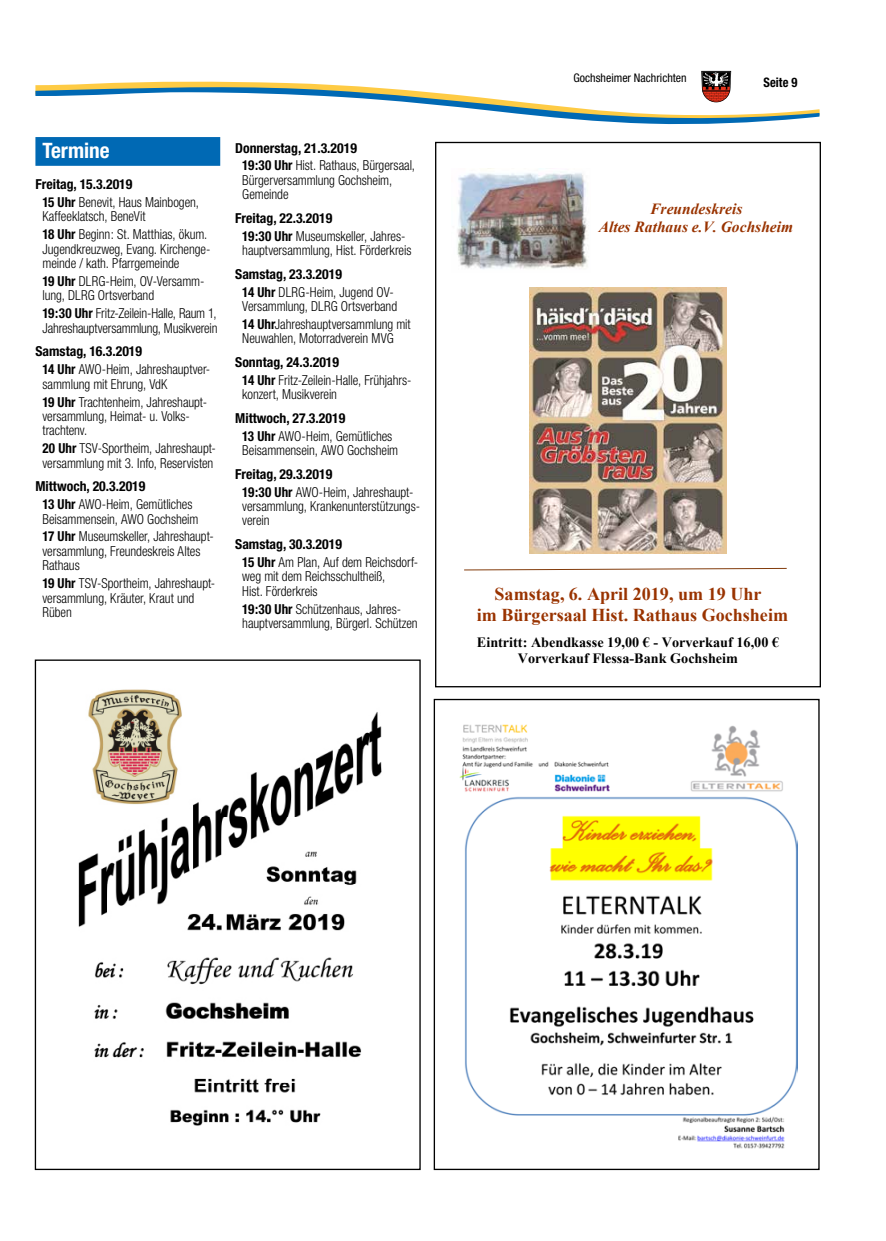
<style>
.page{position:relative;width:886px;height:1241px;background:#fff}
.page>*{position:absolute;margin:0;border:0;box-sizing:border-box;transform-origin:0 0}
.t1{font:700 condensed 21.25px "Helvetica Neue";color:#fff}
.t2{font:700 18.12px/20.9px "Times New Roman";color:#930;text-align:center}
.t3{font:italic 700 15.5px/17.9px "Times New Roman";color:#930;text-align:center}
.t4{font:700 14.25px/16.4px "Times New Roman";color:#000;text-align:center}
.t5{font:300 condensed 13.75px/14.4px "Helvetica Neue";letter-spacing:-.005em;color:#000;scale:.95 1}
.t6{font:700 condensed 13.75px/17.9px "Helvetica Neue";color:#000}
.t7{font:700 condensed 13.12px "Helvetica Neue";letter-spacing:.005em;color:#000;scale:.95 1}
.t8{font:condensed 11.88px "Helvetica Neue";color:#000}
.s1{font-weight:300}
.s2{font-weight:700}
</style>
<div class="page">
<svg style="left:35px;top:71px;width:785px;height:54px"></svg>
<img style="left:457px;top:168px;width:131px;height:101px">
<img style="left:529px;top:288px;width:197px;height:265px">
<svg style="left:464px;top:568px;width:323px;height:2px"></svg>
<img style="left:459px;top:724px;width:339px;height:425px">
<img style="left:78px;top:689px;width:304px;height:437px">
<div style="left:35px;top:137px;width:185px;height:29px;background:#0069b4"></div>
<h1 class="t1" style="left:43px;top:138px;width:69px">Termine</h1>
<p class="t6" style="left:43px;top:175px;width:158px;text-indent:-7px">Freitag, 15.3.2019<br>15 Uhr <span class="s1">Benevit, Haus Mainbogen,</span></p>
<p class="t5" style="left:43px;top:207px;width:175px;line-height:17.9px">Kaffeeklatsch, BeneVit<br><span class="s2">18 Uhr</span> Beginn: St. Matthias, ökum.</p>
<p class="t5" style="left:43px;top:241px;width:178px">Jugendkreuzweg, Evang. Kirchenge&shy;meinde / kath. Pfarrgemeinde</p>
<p class="t5" style="left:43px;top:274px;width:172px"><span class="s2">19 Uhr</span> DLRG-Heim, OV-Versamm&shy;lung, DLRG Ortsverband</p>
<p class="t5" style="left:43px;top:306px;width:186px"><span class="s2">19:30 Uhr</span> Fritz-Zeilein-Halle, Raum 1,<br>Jahreshauptversammlung, Musikverein</p>
<p class="t5" style="left:43px;top:342px;width:178px;line-height:17.9px;text-indent:-7px"><span class="s2">Samstag, 16.3.2019<br>14 Uhr</span> AWO-Heim, Jahreshauptver-</p>
<p class="t5" style="left:43px;top:374px;width:175px;line-height:17.9px">sammlung mit Ehrung, VdK<br><span class="s2">19 Uhr</span> Trachtenheim, Jahreshaupt-</p>
<p class="t5" style="left:43px;top:408px;width:156px">versammlung, Heimat- u. Volks&shy;trachtenv.</p>
<p class="t5" style="left:43px;top:441px;width:184px"><span class="s2">20 Uhr</span> TSV-Sportheim, Jahreshaupt&shy;versammlung mit 3. Info, Reservisten</p>
<p class="t6" style="left:43px;top:477px;width:151px;text-indent:-7px">Mittwoch, 20.3.2019<br>13 Uhr <span class="s1">AWO-Heim, Gemütliches</span></p>
<p class="t5" style="left:43px;top:509px;width:182px;line-height:17.9px">Beisammensein, AWO Gochsheim<br><span class="s2">17 Uhr</span> Museumskeller, Jahreshaupt-</p>
<p class="t5" style="left:43px;top:543px;width:168px">versammlung, Freundeskreis Altes<br>Rathaus</p>
<p class="t5" style="left:43px;top:576px;width:183px"><span class="s2">19 Uhr</span> TSV-Sportheim, Jahreshaupt&shy;versammlung, Kräuter, Kraut und<br>Rüben</p>
<p class="t6" style="left:242px;top:138px;width:174px;text-indent:-7px">Donnerstag, 21.3.2019<br>19:30 Uhr <span class="s1">Hist. Rathaus, Bürgersaal,</span></p>
<p class="t5" style="left:242px;top:173px;width:159px">Bürgerversammlung Gochsheim,<br>Gemeinde</p>
<p class="t6" style="left:242px;top:209px;width:165px;text-indent:-7px">Freitag, 22.3.2019<br>19:30 Uhr <span class="s1">Museumskeller, Jahres-</span></p>
<p class="t5" style="left:242px;top:243px;width:180px">hauptversammlung, Hist. Förderkreis</p>
<p class="t6" style="left:242px;top:265px;width:153px;text-indent:-7px">Samstag, 23.3.2019<br>14 Uhr <span class="s1">DLRG-Heim, Jugend OV-</span></p>
<p class="t5" style="left:242px;top:297px;width:179px;line-height:17.9px">Versammlung, DLRG Ortsverband<br><span class="s2">14 Uhr</span>Jahreshauptversammlung mit</p>
<p class="t5" style="left:242px;top:331px;width:161px">Neuwahlen, Motorradverein MVG</p>
<p class="t5" style="left:242px;top:353px;width:180px;line-height:17.9px;text-indent:-7px"><span class="s2">Sonntag, 24.3.2019<br>14 Uhr</span> Fritz-Zeilein-Halle, Frühjahrs-</p>
<p class="t5" style="left:242px;top:387px;width:101px">konzert, Musikverein</p>
<p class="t6" style="left:242px;top:409px;width:151px;text-indent:-7px">Mittwoch, 27.3.2019<br>13 Uhr <span class="s1">AWO-Heim, Gemütliches</span></p>
<p class="t5" style="left:242px;top:443px;width:166px">Beisammensein, AWO Gochsheim</p>
<p class="t6" style="left:242px;top:464px;width:173px;text-indent:-7px">Freitag, 29.3.2019<br>19:30 Uhr <span class="s1">AWO-Heim, Jahreshaupt-</span></p>
<p class="t5" style="left:242px;top:499px;width:189px">versammlung, Krankenunterstützungs&shy;verein</p>
<p class="t5" style="left:242px;top:535px;width:187px;line-height:17.9px;text-indent:-7px"><span class="s2">Samstag, 30.3.2019<br>15 Uhr</span> Am Plan, Auf dem Reichsdorf-</p>
<p class="t5" style="left:242px;top:569px;width:152px">weg mit dem Reichsschultheiß,<br>Hist. Förderkreis</p>
<p class="t5" style="left:242px;top:601px;width:186px"><span class="s2">19:30 Uhr</span> Schützenhaus, Jahres&shy;hauptversammlung, Bürgerl. Schützen</p>
<p class="t8" style="left:573px;top:70px;width:115px">Gochsheimer Nachrichten</p>
<p class="t7" style="left:763px;top:74px;width:37px">Seite 9</p>
<p class="t3" style="left:599px;top:199px;width:196px">Freundeskreis<br>Altes Rathaus e.V. Gochsheim</p>
<h2 class="t2" style="left:477px;top:583px;width:313px">Samstag, 6. April 2019, um 19 Uhr<br>im Bürgersaal Hist. Rathaus Gochsheim</h2>
<p class="t4" style="left:477px;top:633px;width:304px">Eintritt: Abendkasse 19,00 € - Vorverkauf 16,00 €<br>Vorverkauf Flessa-Bank Gochsheim</p>
</div>
